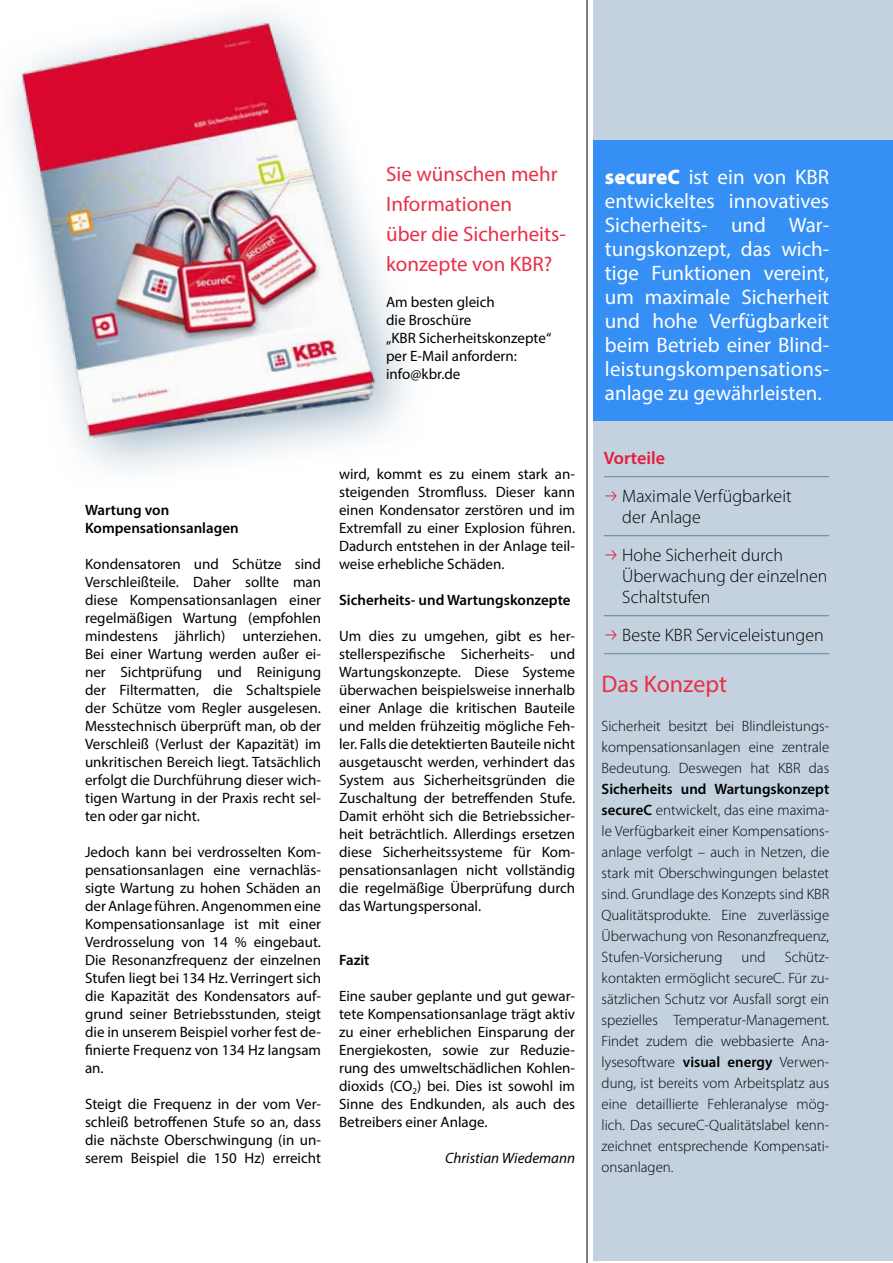
<style>
.page{position:relative;width:893px;height:1263px;background:#fff}
.page>*{position:absolute;margin:0;border:0;box-sizing:border-box;transform-origin:0 0}
.t1{font:24px "Myriad Pro";color:#e93048}
.t2{font:21px/24px "Myriad Pro";letter-spacing:.005em;color:#fff;text-align:justify}
.t3{font:21px/30px "Myriad Pro";color:#e93048}
.t4{font:300 18px/21px "Myriad Pro";color:#000}
.t5{font:600 18px "Myriad Pro";color:#e31d3c}
.t6{font:15px/18px "Myriad Pro";color:#000;text-align:justify}
.t7{font:300 15px/21px "Myriad Pro";color:#000;text-align:justify}
.t8{font:600 15px/18px "Myriad Pro";color:#000}
.t9{font:italic 15px "Myriad Pro";color:#000}
.s1{font-weight:900}
.s2{font-weight:600}
</style>
<div class="page">
<div style="left:593px;top:0;width:300px;height:1260px;background:#c4d1de"></div>
<div style="left:593px;top:140px;width:300px;height:281px;background:#358ff4"></div>
<hr style="left:587px;top:0;width:1px;height:1263px;background:#000">
<hr style="left:604px;top:476px;width:225px;height:1px;background:#6286a0">
<hr style="left:604px;top:535px;width:225px;height:1px;background:#6286a0">
<hr style="left:604px;top:615px;width:225px;height:1px;background:#6286a0">
<hr style="left:604px;top:653px;width:225px;height:1px;background:#6286a0">
<img style="left:13px;top:14px;width:394px;height:456px">
<h2 class="t3" style="left:386px;top:158px;width:180px">Sie wünschen mehr<br>Informationen<br>über die Sicherheits&shy;konzepte von KBR?</h2>
<p class="t6" style="left:386px;top:292px;width:167px;text-align:left">Am besten gleich<br>die Broschüre<br>„KBR Sicherheitskonzepte“ per E-Mail anfordern: info@kbr.de</p>
<p class="t8" style="left:85px;top:501px;width:155px">Wartung von<br>Kompensationsanlagen</p>
<p class="t6" style="left:85px;top:555px;width:238px">Kondensatoren und Schütze sind Verschleißteile. Daher sollte man diese Kompensationsanlagen einer regelmäßigen Wartung (empfohlen mindestens jährlich) unterziehen.<br>Bei einer Wartung werden außer ei&shy;ner Sichtprüfung und Reinigung der Filtermatten, die Schaltspiele der Schütze vom Regler ausgelesen.<br>Messtechnisch überprüft man, ob der Verschleiß (Verlust der Kapazität) im unkritischen Bereich liegt. Tatsächlich erfolgt die Durchführung dieser wich&shy;tigen Wartung in der Praxis recht sel&shy;ten oder gar nicht.</p>
<p class="t6" style="left:85px;top:843px;width:238px">Jedoch kann bei verdrosselten Kom&shy;pensationsanlagen eine vernachläs&shy;sigte Wartung zu hohen Schäden an der Anlage führen. Angenommen eine Kompensationsanlage ist mit einer Verdrosselung von 14 % eingebaut.<br>Die Resonanzfrequenz der einzelnen Stufen liegt bei 134 Hz. Verringert sich die Kapazität des Kondensators auf&shy;grund seiner Betriebsstunden, steigt die in unserem Beispiel vorher fest de&shy;finierte Frequenz von 134 Hz langsam an.</p>
<p class="t6" style="left:85px;top:1095px;width:238px">Steigt die Frequenz in der vom Ver&shy;schleiß betroffenen Stufe so an, dass die nächste Oberschwingung (in un&shy;serem Beispiel die 150 Hz) erreicht</p>
<p class="t6" style="left:339px;top:465px;width:238px">wird, kommt es zu einem stark an&shy;steigenden Stromfluss. Dieser kann einen Kondensator zerstören und im Extremfall zu einer Explosion führen.<br>Dadurch entstehen in der Anlage teil&shy;weise erhebliche Schäden.</p>
<p class="t8" style="left:339px;top:591px;width:233px">Sicherheits- und Wartungskonzepte</p>
<p class="t6" style="left:339px;top:627px;width:238px">Um dies zu umgehen, gibt es her&shy;stellerspezifische Sicherheits- und Wartungskonzepte. Diese Systeme überwachen beispielsweise innerhalb einer Anlage die kritischen Bauteile und melden frühzeitig mögliche Feh&shy;ler. Falls die detektierten Bauteile nicht ausgetauscht werden, verhindert das System aus Sicherheitsgründen die Zuschaltung der betreffenden Stufe.<br>Damit erhöht sich die Betriebssicher&shy;heit beträchtlich. Allerdings ersetzen diese Sicherheitssysteme für Kom&shy;pensationsanlagen nicht vollständig die regelmäßige Überprüfung durch das Wartungspersonal.</p>
<p class="t8" style="left:339px;top:951px;width:32px">Fazit</p>
<p class="t6" style="left:339px;top:987px;width:238px">Eine sauber geplante und gut gewar&shy;tete Kompensationsanlage trägt aktiv zu einer erheblichen Einsparung der Energiekosten, sowie zur Reduzie&shy;rung des umweltschädlichen Kohlen&shy;dioxids (CO<sub>2</sub>) bei. Dies ist sowohl im Sinne des Endkunden, als auch des Betreibers einer Anlage.</p>
<p class="t9" style="left:445px;top:1149px;width:132px">Christian Wiedemann</p>
<p class="t2" style="left:605px;top:165px;width:226px"><span class="s1">secureC</span> ist ein von KBR entwickeltes innovatives Sicherheits- und War&shy;tungskonzept, das wich&shy;tige Funktionen vereint, um maximale Sicherheit und hohe Verfügbarkeit beim Betrieb einer Blind&shy;leistungskompensations&shy;anlage zu gewährleisten.</p>
<p class="t5" style="left:604px;top:446px;width:63px">Vorteile</p>
<p class="t4" style="left:622px;top:485px;width:171px">Maximale Verfügbarkeit der Anlage</p>
<p class="t4" style="left:622px;top:544px;width:207px">Hohe Sicherheit durch<br>Überwachung der einzelnen<br>Schaltstufen</p>
<p class="t4" style="left:622px;top:624px;width:203px">Beste KBR Serviceleistungen</p>
<h1 class="t1" style="left:602px;top:669px;width:127px">Das Konzept</h1>
<p class="t7" style="left:602px;top:716px;width:229px">Sicherheit besitzt bei Blindleistungs&shy;kompensationsanlagen eine zentrale Bedeutung. Deswegen hat KBR das</p>
<p class="t7" style="left:602px;top:779px;width:229px"><span class="s2">Sicherheits und Wartungskonzept secureC</span> entwickelt, das eine maxima&shy;le Verfügbarkeit einer Kompensations&shy;anlage verfolgt – auch in Netzen, die stark mit Oberschwingungen belastet sind. Grundlage des Konzepts sind KBR Qualitätsprodukte. Eine zuverlässige Überwachung von Resonanzfrequenz, Stufen-Vorsicherung</p>
<p class="t7" style="left:602px;top:947px;width:229px;text-indent:183px">Schütz&shy;kontakten ermöglicht secureC. Für zu&shy;sätzlichen Schutz vor Ausfall sorgt ein spezielles Temperatur-Management.<br>Findet zudem die webbasierte Ana&shy;lysesoftware <span class="s2">visual energy</span> Verwen&shy;dung, ist bereits vom Arbeitsplatz aus eine detaillierte Fehleranalyse mög&shy;lich. Das secureC-Qualitätslabel kenn&shy;zeichnet entsprechende Kompensati&shy;onsanlagen.</p>
<p class="t7" style="left:742px;top:947px;width:25px">und</p>
</div>
